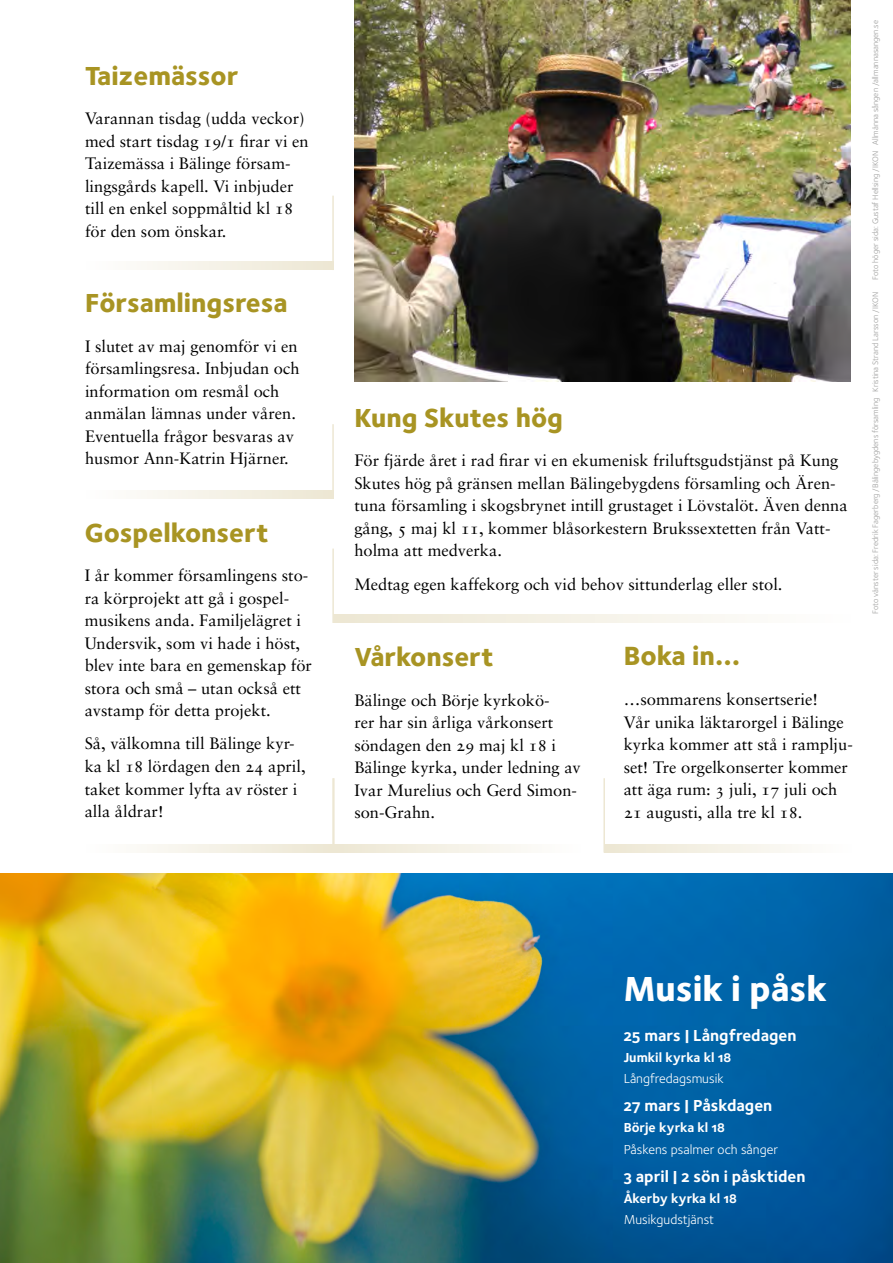
<style>
.page{position:relative;width:893px;height:1263px;background:#fff}
.page>*{position:absolute;margin:0;border:0;box-sizing:border-box;transform-origin:0 0}
.t1{font:36px "Foundry Sterling Extra Bold OSF";color:#fff}
.t2{font:27.3px "Foundry Sterling Extra Bold OSF";color:#a89423}
.t3{font:27px "Foundry Sterling Extra Bold OSF";color:#a89423}
.t4{font:16.65px "Sabon";color:#000}
.t5{font:16.5px/22.5px "Sabon";color:#000}
.t6{font:16.5px "Foundry Sterling Bold OSF";color:#fff}
.t7{font:13.5px "Foundry Sterling Book OSF";color:#fff}
.t8{font:13.5px "Foundry Sterling Bold OSF";color:#fff}
.t9{font:8.25px "Foundry Sterling Book OSF";color:#9d9d9c}
.s1{font-family:"Sabon Roman SC"}
</style>
<div class="page">
<hr style="left:332px;top:549px;width:2px;height:74px;background:#ede7d3">
<svg style="left:334px;top:614px;width:403px;height:9px;fill:#f3f0e4"></svg>
<hr style="left:332px;top:196px;width:2px;height:74px;background:#ede7d3">
<svg style="left:141px;top:261px;width:191px;height:9px;fill:#f4f0e4"></svg>
<hr style="left:332px;top:424px;width:2px;height:75px;background:#ede7d3">
<svg style="left:141px;top:490px;width:191px;height:9px;fill:#f4f0e4"></svg>
<hr style="left:332px;top:778px;width:2px;height:74px;background:#ede7d3">
<svg style="left:141px;top:844px;width:191px;height:8px;fill:#f4f0e4"></svg>
<hr style="left:603px;top:778px;width:2px;height:74px;background:#ede7d3">
<svg style="left:605px;top:844px;width:193px;height:8px;fill:#f4f0e4"></svg>
<hr style="left:333px;top:778px;width:2px;height:74px;background:#ede7d3">
<svg style="left:335px;top:844px;width:192px;height:8px;fill:#f3f0e4"></svg>
<img style="left:0;top:874px;width:893px;height:389px">
<img style="left:354px;top:0;width:496px;height:382px">
<h3 class="t3" style="left:85px;top:56px;width:155px">Taizemässor</h3>
<p class="t5" style="left:85px;top:107px;width:225px">Varannan tisdag (udda veckor) med start tisdag <span class="s1">19/1</span> firar vi en<br>Taizemässa i Bälinge försam&shy;lingsgårds kapell. Vi inbjuder till en enkel soppmåltid kl <span class="s1">18 </span>för den som önskar.</p>
<h3 class="t3" style="left:85px;top:284px;width:204px">Församlingsresa</h3>
<p class="t5" style="left:85px;top:334px;width:216px">I slutet av maj genomför vi en församlingsresa. Inbjudan och information om resmål och anmälan lämnas under våren.<br>Eventuella frågor besvaras av husmor Ann-Katrin Hjärner.</p>
<h3 class="t3" style="left:85px;top:513px;width:186px">Gospelkonsert</h3>
<p class="t5" style="left:85px;top:564px;width:229px">I år kommer församlingens sto&shy;ra körprojekt att gå i gospel&shy;musikens anda. Familjelägret i<br>Undersvik, som vi hade i höst, blev inte bara en gemenskap för stora och små – utan också ett avstamp för detta projekt.</p>
<p class="t5" style="left:85px;top:732px;width:223px">Så, välkomna till Bälinge kyr&shy;ka kl <span class="s1">18</span> lördagen den <span class="s1">24</span> april, taket kommer lyfta av röster i alla åldrar!</p>
<h3 class="t3" style="left:354px;top:399px;width:210px">Kung Skutes hög</h3>
<p class="t5" style="left:354px;top:449px;width:495px">För fjärde året i rad firar vi en ekumenisk friluftsgudstjänst på Kung Skutes hög på gränsen mellan Bälingebygdens församling och Ären&shy;tuna församling i skogsbrynet intill grustaget i Lövstalöt. Även denna gång, <span class="s1">5</span> maj kl <span class="s1">11</span>, kommer blåsorkestern Brukssextetten från Vatt&shy;holma att medverka.</p>
<p class="t5" style="left:354px;top:572px;width:430px">Medtag egen kaffekorg och vid behov sittunderlag eller stol.</p>
<h3 class="t3" style="left:354px;top:638px;width:141px">Vårkonsert</h3>
<p class="t5" style="left:354px;top:688px;width:228px">Bälinge och Börje kyrkokö-<br>rer har sin årliga vårkonsert söndagen den <span class="s1">29</span> maj kl <span class="s1">18</span> i<br>Bälinge kyrka, under ledning av<br>Ivar Murelius och Gerd Simon&shy;son-Grahn.</p>
<h2 class="t2" style="left:624px;top:637px;width:118px">Boka in…</h2>
<p class="t4" style="left:624px;top:689px;width:196px">…sommarens konsertserie!</p>
<p class="t5" style="left:624px;top:710px;width:231px">Vår unika läktarorgel i Bälinge kyrka kommer att stå i ramplju&shy;set! Tre orgelkonserter kommer att äga rum: <span class="s1">3</span> juli, <span class="s1">17</span> juli och<br><span class="s1">21</span> augusti, alla tre kl <span class="s1">18</span>.</p>
<p class="t9" style="left:869px;top:280px;width:261px;rotate:-90deg">Foto höger sida: Gustaf Hellsing /IKON Allmänna sången /allmannasangen.se</p>
<p class="t9" style="left:869px;top:614px;width:323px;rotate:-90deg">Foto vänster sida: Fredrik Fagerberg /Bälingebygdens församling Kristina Strand Larsson /IKON</p>
<h1 class="t1" style="left:624px;top:964px;width:204px">Musik i påsk</h1>
<p class="t6" style="left:624px;top:1024px;width:174px">25 mars | Långfredagen</p>
<p class="t8" style="left:624px;top:1048px;width:109px">Jumkil kyrka kl 18</p>
<p class="t7" style="left:624px;top:1069px;width:102px">Långfredagsmusik</p>
<p class="t6" style="left:624px;top:1094px;width:150px">27 mars | Påskdagen</p>
<p class="t8" style="left:624px;top:1118px;width:103px">Börje kyrka kl 18</p>
<p class="t7" style="left:624px;top:1139px;width:156px">Påskens psalmer och sånger</p>
<p class="t6" style="left:624px;top:1165px;width:183px">3 april | 2 sön i påsktiden</p>
<p class="t8" style="left:624px;top:1189px;width:115px">Åkerby kyrka kl 18</p>
<p class="t7" style="left:624px;top:1210px;width:92px">Musikgudstjänst</p>
</div>
